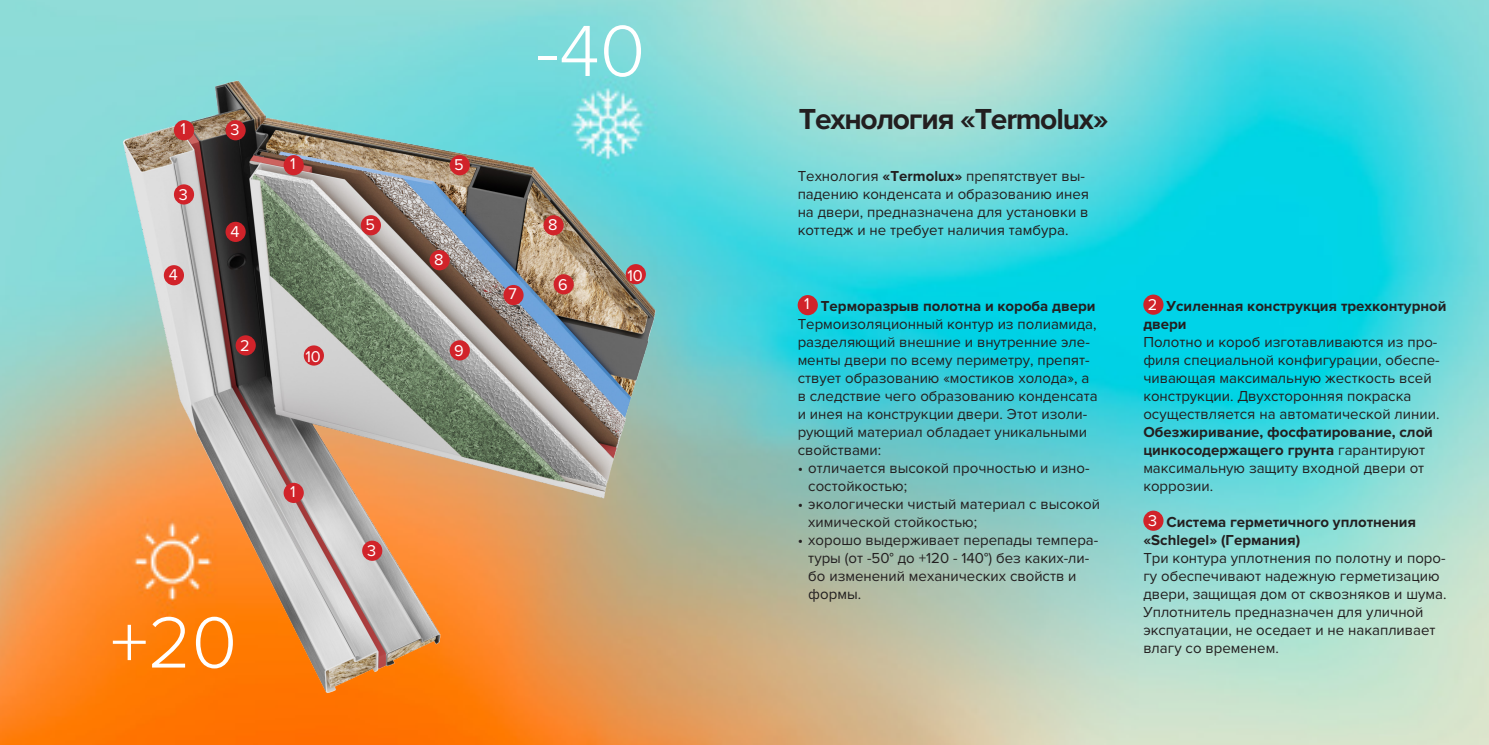
<style>
.page{position:relative;width:1489px;height:745px;background:#fff}
.page>*{position:absolute;margin:0;border:0;box-sizing:border-box;transform-origin:0 0}
.t1{font:300 75px "Proxima Nova";color:#fff}
.t2{font:700 30px "Proxima Nova";letter-spacing:-.04em;color:#231f20}
.t3{font:16.25px "Proxima Nova";color:#fff}
.t4{font:15px/18px "Proxima Nova";color:#231f20}
.t5{font:700 15px/18px "Proxima Nova";color:#231f20}
.s1{font-weight:700}
</style>
<div class="page">
<img style="left:0;top:0;width:1488px;height:744px">
<img style="left:71px;top:61px;width:620px;height:635px">
<div style="left:797px;top:295px;width:20px;height:20px;background:#d1232a;border-radius:50%"></div>
<div style="left:1143px;top:294px;width:20px;height:20px;background:#d1232a;border-radius:50%"></div>
<div style="left:235px;top:335px;width:21px;height:20px;background:#d1232a;border-radius:50%"></div>
<div style="left:449px;top:155px;width:21px;height:20px;background:#d1232a;border-radius:50%"></div>
<div style="left:553px;top:274px;width:20px;height:20px;background:#d1232a;border-radius:50%"></div>
<div style="left:503px;top:285px;width:20px;height:20px;background:#d1232a;border-radius:50%"></div>
<div style="left:429px;top:250px;width:20px;height:20px;background:#d1232a;border-radius:50%"></div>
<div style="left:543px;top:215px;width:20px;height:20px;background:#d1232a;border-radius:50%"></div>
<div style="left:625px;top:264px;width:21px;height:20px;background:#d1232a;border-radius:50%"></div>
<div style="left:304px;top:345px;width:20px;height:20px;background:#d1232a;border-radius:50%"></div>
<div style="left:449px;top:340px;width:21px;height:20px;background:#d1232a;border-radius:50%"></div>
<div style="left:361px;top:215px;width:20px;height:20px;background:#d1232a;border-radius:50%"></div>
<div style="left:225px;top:222px;width:21px;height:20px;background:#d1232a;border-radius:50%"></div>
<div style="left:164px;top:265px;width:20px;height:20px;background:#d1232a;border-radius:50%"></div>
<div style="left:225px;top:120px;width:21px;height:20px;background:#d1232a;border-radius:50%"></div>
<div style="left:174px;top:184px;width:20px;height:20px;background:#d1232a;border-radius:50%"></div>
<div style="left:362px;top:540px;width:20px;height:20px;background:#d1232a;border-radius:50%"></div>
<div style="left:174px;top:120px;width:20px;height:20px;background:#d1232a;border-radius:50%"></div>
<div style="left:283px;top:482px;width:21px;height:20px;background:#d1232a;border-radius:50%"></div>
<div style="left:283px;top:155px;width:21px;height:20px;background:#d1232a;border-radius:50%"></div>
<div style="left:1143px;top:510px;width:20px;height:20px;background:#d1232a;border-radius:50%"></div>
<p class="t3" style="left:180px;top:119px;width:7px">1</p>
<p class="t3" style="left:179px;top:185px;width:11px">3</p>
<p class="t3" style="left:169px;top:265px;width:11px">4</p>
<p class="t3" style="left:230px;top:121px;width:11px">3</p>
<p class="t3" style="left:230px;top:222px;width:11px">4</p>
<p class="t3" style="left:240px;top:335px;width:11px">2</p>
<p class="t3" style="left:290px;top:154px;width:7px">1</p>
<p class="t3" style="left:305px;top:347px;width:17px">10</p>
<p class="t3" style="left:365px;top:215px;width:11px">5</p>
<p class="t1" style="left:111px;top:599px;width:128px">+20</p>
<p class="t3" style="left:290px;top:482px;width:7px">1</p>
<p class="t3" style="left:367px;top:541px;width:11px">3</p>
<p class="t3" style="left:454px;top:155px;width:11px">5</p>
<p class="t3" style="left:434px;top:250px;width:11px">8</p>
<p class="t3" style="left:454px;top:340px;width:11px">9</p>
<p class="t1" style="left:536px;top:8px;width:110px">-40</p>
<p class="t3" style="left:508px;top:284px;width:10px">7</p>
<p class="t3" style="left:548px;top:215px;width:11px">8</p>
<p class="t3" style="left:558px;top:274px;width:11px">6</p>
<p class="t3" style="left:627px;top:266px;width:17px">10</p>
<p class="t2" style="left:798px;top:101px;width:311px">Технология «Termolux»</p>
<p class="t4" style="left:797px;top:167px;width:293px">Технология <span class="s1">«Termolux»</span> препятствует вы&shy;падению конденсата и образованию инея на двери, предназначена для установки в коттедж и не требует наличия тамбура.</p>
<p class="t3" style="left:804px;top:294px;width:7px">1</p>
<p class="t3" style="left:1147px;top:295px;width:11px">2</p>
<p class="t5" style="left:820px;top:297px;width:276px">Терморазрыв полотна и короба двери</p>
<p class="t4" style="left:797px;top:315px;width:301px">Термоизоляционный контур из полиамида, разделяющий внешние и внутренние эле&shy;менты двери по всему периметру, препят&shy;ствует образованию «мостиков холода», а в следствие чего образованию конденсата и инея на конструкции двери. Этот изоли&shy;рующий материал обладает уникальными свойствами:</p>
<p class="t4" style="left:808px;top:459px;width:283px;text-indent:-11px">• отличается высокой прочностью и изно&shy;состойкостью;</p>
<p class="t4" style="left:808px;top:495px;width:293px;text-indent:-11px">• экологически чистый материал с высокой химической стойкостью;</p>
<p class="t4" style="left:808px;top:531px;width:291px;text-indent:-11px">• хорошо выдерживает перепады темпера&shy;туры (от -50° до +120 - 140°) без каких-ли&shy;бо изменений механических свойств и формы.</p>
<p class="t5" style="left:1143px;top:297px;width:304px;text-indent:23px">Усиленная конструкция трехконтурной двери</p>
<p class="t4" style="left:1143px;top:333px;width:298px">Полотно и короб изготавливаются из про&shy;филя специальной конфигурации, обеспе&shy;чивающая максимальную жесткость всей конструкции. Двухсторонняя покраска осуществляется на автоматической линии.<br><span class="s1">Обезжиривание, фосфатирование, слой цинкосодержащего грунта</span> гарантируют максимальную защиту входной двери от коррозии.</p>
<p class="t5" style="left:1143px;top:513px;width:274px;text-indent:23px">Система герметичного уплотнения «Schlegel» (Германия)</p>
<p class="t4" style="left:1143px;top:549px;width:304px">Три контура уплотнения по полотну и поро&shy;гу обеспечивают надежную герметизацию двери, защищая дом от сквозняков и шума.<br>Уплотнитель предназначен для уличной экспуатации, не оседает и не накапливает влагу со временем.</p>
<p class="t3" style="left:1148px;top:511px;width:11px">3</p>
</div>
